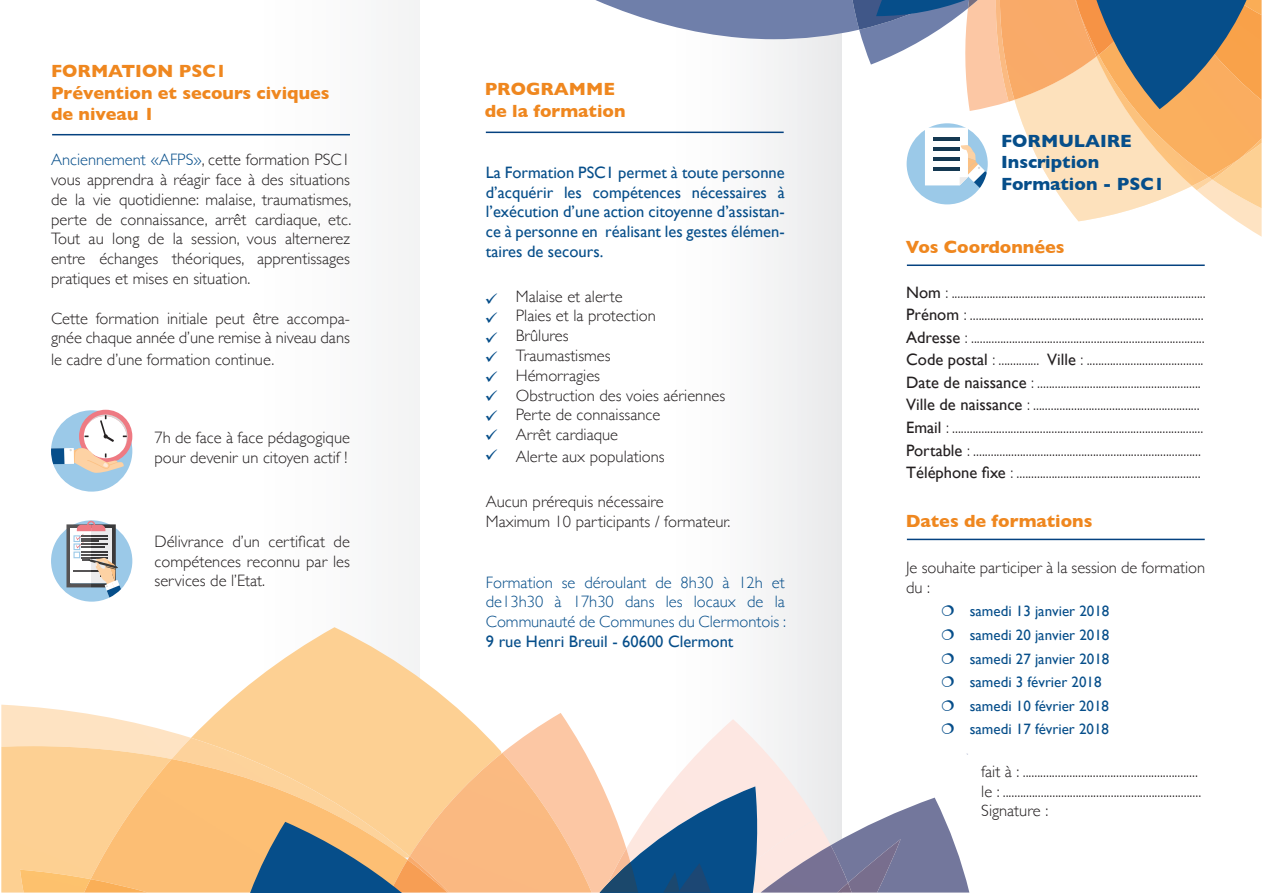
<style>
.page{position:relative;width:1263px;height:893px;background:#fff}
.page>*{position:absolute;margin:0;border:0;box-sizing:border-box;transform-origin:0 0}
.t1{font:700 18px/21.6px "Gill Sans";color:#ef871f}
.t2{font:700 18px/21.6px "Gill Sans";color:#064e8a}
.t3{font:300 16.5px/19.8px "Gill Sans";color:#231f20}
.t4{font:16.5px/19.8px "Gill Sans";color:#064e8a;text-align:justify}
.t5{font:300 16.5px/19.8px "Gill Sans";color:#064e8a;text-align:justify}
.t6{font:16.5px/19.5px "Wingdings";color:#064e8a;text-align:justify}
.t7{font:15px/23.5px "Gill Sans";color:#064e8a}
.s1{color:#064e8a}
.s2{font-weight:400}
</style>
<div class="page">
<div style="left:252px;top:0;width:167px;height:893px;background:#fafafa"></div>
<svg style="left:595px;top:0;width:412px;height:111px"></svg>
<img style="left:995px;top:0;width:19px;height:102px">
<img style="left:1000px;top:0;width:14px;height:100px">
<svg style="left:1014px;top:0;width:247px;height:236px"></svg>
<svg style="left:1px;top:705px;width:190px;height:41px"></svg>
<img style="left:1px;top:746px;width:171px;height:146px">
<svg style="left:191px;top:627px;width:311px;height:126px;fill:#fdd093"></svg>
<div style="left:172px;top:738px;width:238px;height:118px;background:#fdd093"></div>
<img style="left:91px;top:759px;width:317px;height:133px">
<img style="left:410px;top:753px;width:92px;height:139px">
<img style="left:408px;top:856px;width:41px;height:36px">
<img style="left:402px;top:860px;width:46px;height:32px">
<img style="left:20px;top:870px;width:71px;height:22px">
<img style="left:84px;top:879px;width:64px;height:13px">
<svg style="left:250px;top:822px;width:152px;height:71px;background:#758282"></svg>
<hr style="left:52px;top:134px;width:298px;height:1px;background:#054280">
<hr style="left:486px;top:132px;width:298px;height:1px;background:#054280">
<hr style="left:907px;top:264px;width:298px;height:2px;background:#054280">
<hr style="left:907px;top:539px;width:298px;height:1px;background:#054280">
<svg style="left:51px;top:520px;width:81px;height:82px"></svg>
<svg style="left:51px;top:410px;width:81px;height:82px"></svg>
<svg style="left:907px;top:123px;width:81px;height:81px"></svg>
<svg style="left:502px;top:700px;width:467px;height:193px"></svg>
<p class="t1" style="left:51px;top:60px;width:280px">FORMATION PSC1<br>Prévention et secours civiques de niveau 1</p>
<p class="t3" style="left:51px;top:149px;width:302px;text-align:justify"><span class="s1">Anciennement «AFPS»</span>, cette formation PSC1 vous apprendra à réagir face à des situations de la vie quotidienne: malaise, traumatismes, perte de connaissance, arrêt cardiaque, etc.<br>Tout au long de la session, vous alternerez entre échanges théoriques, apprentissages pratiques et mises en situation.</p>
<p class="t3" style="left:51px;top:308px;width:300px">Cette formation initiale peut être accompa&shy;gnée chaque année d’une remise à niveau dans</p>
<p class="t3" style="left:51px;top:349px;width:225px">le cadre d’une formation continue.</p>
<p class="t3" style="left:154px;top:427px;width:197px">7h de face à face pédagogique pour devenir un citoyen actif !</p>
<p class="t3" style="left:154px;top:531px;width:197px;text-align:justify">Délivrance d’un certificat de compétences reconnu par les services de l’Etat.</p>
<p class="t1" style="left:485px;top:78px;width:142px">PROGRAMME de la formation</p>
<p class="t4" style="left:486px;top:162px;width:300px">La Formation PSC1 permet à toute personne d’acquérir les compétences nécessaires à l’exécution d’une action citoyenne d’assistan&shy;ce à personne en réalisant les gestes élémen&shy;taires de secours.</p>
<p class="t2" style="left:1001px;top:129px;width:165px">FORMULAIRE<br>Inscription<br>Formation - PSC1</p>
<p class="t1" style="left:906px;top:235px;width:160px">Vos Coordonnées</p>
<p class="t6" style="left:485px;top:290px;width:14px">✓ ✓ ✓ ✓ ✓ ✓ ✓ ✓ ✓</p>
<p class="t3" style="left:906px;top:281px;width:301px;line-height:22.5px"><span class="s2">Nom</span> : .......................................................................................<br><span class="s2">Prénom</span> : ................................................................................<br><span class="s2">Adresse</span> : ................................................................................<br><span class="s2">Code postal</span> : .............. <span class="s2">Ville</span> : ........................................<br><span class="s2">Date de naissance</span> : ........................................................<br><span class="s2">Ville de naissance</span> : .........................................................<br><span class="s2">Email</span> : ......................................................................................<br><span class="s2">Portable</span> : ..............................................................................<br><span class="s2">Téléphone fixe</span> : ...............................................................</p>
<p class="t3" style="left:516px;top:286px;width:211px">Malaise et alerte<br>Plaies et la protection<br>Brûlures<br>Traumastismes<br>Hémorragies<br>Obstruction des voies aériennes<br>Perte de connaissance<br>Arrêt cardiaque</p>
<p class="t3" style="left:516px;top:446px;width:150px">Alerte aux populations</p>
<p class="t3" style="left:486px;top:491px;width:246px">Aucun prérequis nécessaire<br>Maximum 10 participants / formateur.</p>
<p class="t5" style="left:486px;top:572px;width:302px">Formation se déroulant de 8h30 à 12h et de13h30 à 17h30 dans les locaux de la Communauté de Communes du Clermontois :</p>
<p class="t4" style="left:486px;top:631px;width:249px">9 rue Henri Breuil - 60600 Clermont</p>
<p class="t1" style="left:906px;top:509px;width:188px">Dates de formations</p>
<p class="t3" style="left:906px;top:557px;width:300px">Je souhaite participer à la session de formation du :</p>
<p class="t7" style="left:970px;top:599px;width:141px">samedi 13 janvier 2018 samedi 20 janvier 2018 samedi 27 janvier 2018 samedi 3 février 2018 samedi 10 février 2018 samedi 17 février 2018</p>
<p class="t3" style="left:981px;top:761px;width:222px">fait à : ............................................................ le : ....................................................................<br>Signature :</p>
</div>
